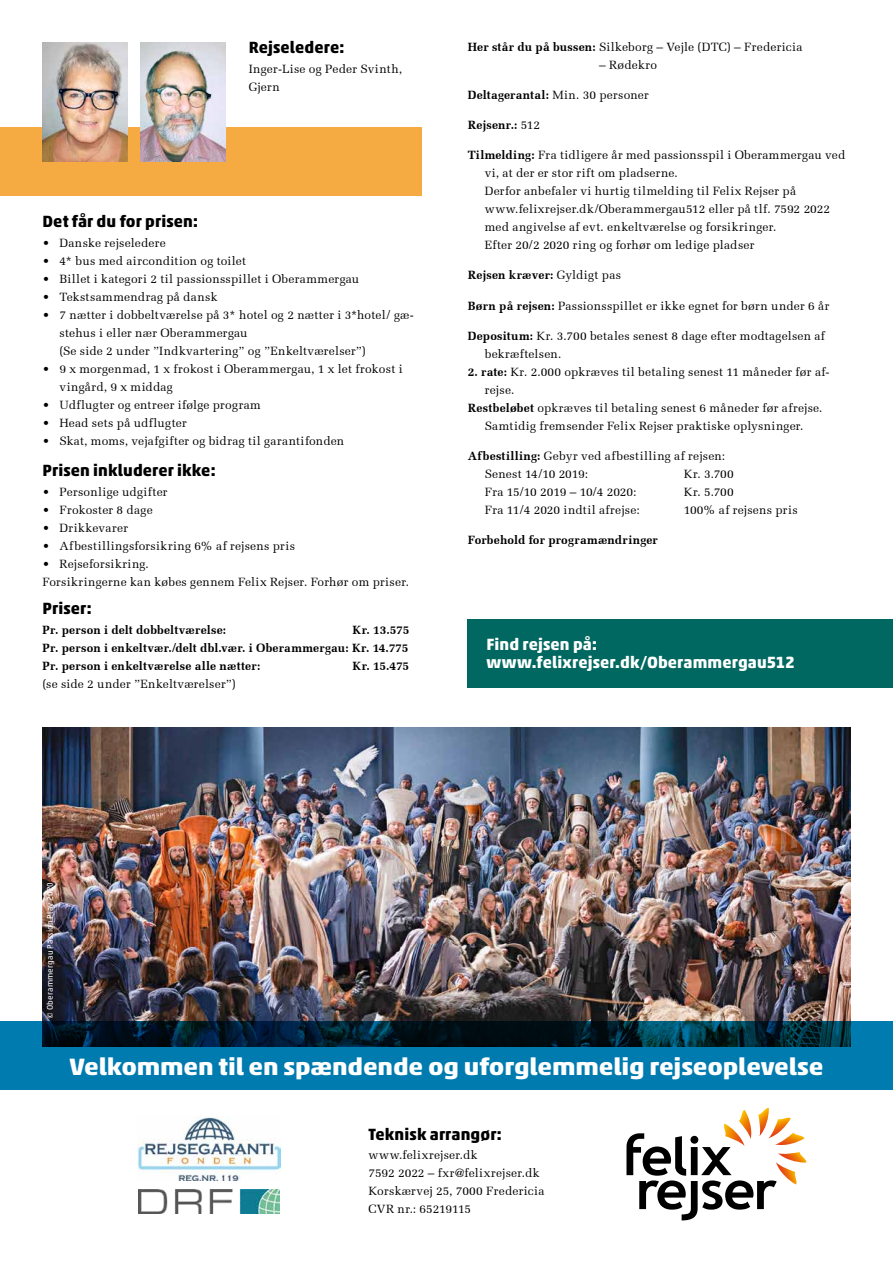
<style>
.page{position:relative;width:893px;height:1263px;background:#fff}
.page>*{position:absolute;margin:0;border:0;box-sizing:border-box;transform-origin:0 0}
.t1{font:700 24px "Akko Pro";letter-spacing:-.01em;color:#fff;scale:1.1 1}
.t2{font:700 16.5px "Akko Pro";letter-spacing:.01em;color:#000}
.t3{font:700 16.5px/18px "Akko Pro";letter-spacing:.01em;color:#fff}
.t4{font:12px/18px "Melior";letter-spacing:.02em;color:#000}
.t5{font:700 12px/18px "Melior";letter-spacing:.015em;color:#000;text-align:justify}
.t6{font:12px "Melior";letter-spacing:-.005em;color:#000}
.t7{font:8.25px "Akko Pro";letter-spacing:.03em;color:#fff}
.s1{font-weight:700}
.s2{font-weight:400}
</style>
<div class="page">
<div style="left:468px;top:620px;width:425px;height:68px;background:#006860"></div>
<img style="left:43px;top:727px;width:807px;height:294px">
<img style="left:137px;top:1117px;width:143px;height:64px">
<img style="left:139px;top:1190px;width:140px;height:23px">
<svg style="left:626px;top:1108px;width:181px;height:112px"></svg>
<svg style="left:0;top:1021px;width:893px;height:68px;background:#005b82"></svg>
<div style="left:0;top:128px;width:422px;height:68px;background:#f6aa42"></div>
<img style="left:43px;top:43px;width:85px;height:119px">
<img style="left:140px;top:43px;width:85px;height:119px">
<h2 class="t2" style="left:249px;top:38px;width:97px">Rejseledere:</h2>
<p class="t4" style="left:249px;top:60px;width:155px">Inger-Lise og Peder Svinth,<br>Gjern</p>
<h2 class="t2" style="left:43px;top:211px;width:157px">Det får du for prisen:</h2>
<p class="t4" style="left:43px;top:233px;width:125px">• Danske rejseledere</p>
<p class="t4" style="left:43px;top:251px;width:205px">• 4* bus med aircondition og toilet</p>
<p class="t4" style="left:43px;top:269px;width:318px">• Billet i kategori 2 til passionsspillet i Oberammergau</p>
<p class="t4" style="left:43px;top:287px;width:176px">• Tekstsammendrag på dansk</p>
<p class="t4" style="left:60px;top:305px;width:356px;text-indent:-17px">• 7 nætter i dobbeltværelse på 3* hotel og 2 nætter i 3*hotel/ gæ&shy;stehus i eller nær Oberammergau<br>(Se side 2 under ”Indkvartering” og ”Enkeltværelser”)</p>
<p class="t4" style="left:60px;top:359px;width:345px;text-indent:-17px">• 9 x morgenmad, 1 x frokost i Oberammergau, 1 x let frokost i vingård, 9 x middag</p>
<p class="t4" style="left:43px;top:395px;width:220px">• Udflugter og entreer ifølge program</p>
<p class="t4" style="left:43px;top:413px;width:146px">• Head sets på udflugter</p>
<p class="t4" style="left:43px;top:431px;width:303px">• Skat, moms, vejafgifter og bidrag til garantifonden</p>
<h2 class="t2" style="left:43px;top:460px;width:175px">Prisen inkluderer ikke:</h2>
<p class="t4" style="left:43px;top:482px;width:127px">• Personlige udgifter</p>
<p class="t4" style="left:43px;top:500px;width:112px">• Frokoster 8 dage</p>
<p class="t4" style="left:43px;top:518px;width:87px">• Drikkevarer</p>
<p class="t4" style="left:43px;top:536px;width:254px">• Afbestillingsforsikring 6% af rejsens pris</p>
<p class="t4" style="left:43px;top:554px;width:368px">• Rejseforsikring.<br>Forsikringerne kan købes gennem Felix Rejser. Forhør om priser.</p>
<h2 class="t2" style="left:43px;top:598px;width:51px">Priser:</h2>
<p class="t5" style="left:43px;top:620px;width:185px">Pr. person i delt dobbeltværelse:</p>
<p class="t5" style="left:43px;top:620px;width:368px;text-indent:310px">Kr. 13.575<br>Pr. person i enkeltvær./delt dbl.vær. i Oberammergau: Kr. 14.775<br>Pr. person i enkeltværelse alle nætter:</p>
<p class="t5" style="left:353px;top:656px;width:58px">Kr. 15.475</p>
<p class="t4" style="left:43px;top:674px;width:195px">(se side 2 under ”Enkeltværelser”)</p>
<p class="t4" style="left:468px;top:38px;width:336px"><span class="s1">Her står du på bussen:</span> Silkeborg – Vejle (DTC) – Fredericia</p>
<p class="t4" style="left:599px;top:56px;width:60px">– Rødekro</p>
<p class="t5" style="left:468px;top:86px;width:183px">Deltagerantal: <span class="s2">Min. 30 personer</span></p>
<p class="t5" style="left:468px;top:116px;width:74px">Rejsenr.: <span class="s2">512</span></p>
<p class="t4" style="left:485px;top:146px;width:362px;text-indent:-17px"><span class="s1">Tilmelding:</span> Fra tidligere år med passionsspil i Oberammergau ved vi, at der er stor rift om pladserne.<br>Derfor anbefaler vi hurtig tilmelding til Felix Rejser på www.felixrejser.dk/Oberammergau512 eller på tlf. 7592 2022 med angivelse af evt. enkeltværelse og forsikringer.<br>Efter 20/2 2020 ring og forhør om ledige pladser</p>
<p class="t5" style="left:468px;top:266px;width:155px">Rejsen kræver: <span class="s2">Gyldigt pas</span></p>
<p class="t4" style="left:468px;top:296px;width:363px"><span class="s1">Børn på rejsen:</span> Passionsspillet er ikke egnet for børn under 6 år</p>
<p class="t4" style="left:485px;top:326px;width:342px;text-indent:-17px"><span class="s1">Depositum:</span> Kr. 3.700 betales senest 8 dage efter modtagelsen af bekræftelsen.</p>
<p class="t4" style="left:468px;top:362px;width:363px"><span class="s1">2. rate:</span> Kr. 2.000 opkræves til betaling senest 11 måneder før af-</p>
<p class="t4" style="left:485px;top:380px;width:31px">rejse.</p>
<p class="t4" style="left:468px;top:398px;width:356px"><span class="s1">Restbeløbet</span> opkræves til betaling senest 6 måneder før afrejse.</p>
<p class="t4" style="left:485px;top:416px;width:320px">Samtidig fremsender Felix Rejser praktiske oplysninger.</p>
<p class="t4" style="left:485px;top:446px;width:242px;text-indent:-17px"><span class="s1">Afbestilling:</span> Gebyr ved afbestilling af rejsen:<br>Senest 14/10 2019:</p>
<p class="t4" style="left:684px;top:464px;width:52px">Kr. 3.700</p>
<p class="t6" style="left:485px;top:484px;width:153px">Fra 15/10 2019 – 10/4 2020:</p>
<p class="t4" style="left:684px;top:482px;width:52px">Kr. 5.700</p>
<p class="t4" style="left:485px;top:500px;width:156px">Fra 11/4 2020 indtil afrejse:</p>
<p class="t4" style="left:684px;top:500px;width:115px">100% af rejsens pris</p>
<p class="t5" style="left:468px;top:530px;width:192px">Forbehold for programændringer</p>
<h2 class="t3" style="left:486px;top:635px;width:310px">Find rejsen på: www.felixrejser.dk/Oberammergau512</h2>
<p class="t7" style="left:45px;top:1019px;width:139px;rotate:-90deg">© Oberammergau Passion Play 2020</p>
<h1 class="t1" style="left:69px;top:1051px;width:687px">Velkommen til en spændende og uforglemmelig rejseoplevelse</h1>
<h2 class="t2" style="left:369px;top:1124px;width:135px">Teknisk arrangør:</h2>
<p class="t4" style="left:369px;top:1146px;width:177px">www.felixrejser.dk<br>7592 2022 – fxr@felixrejser.dk<br>Korskærvej 25, 7000 Fredericia<br>CVR nr.: 65219115</p>
</div>
